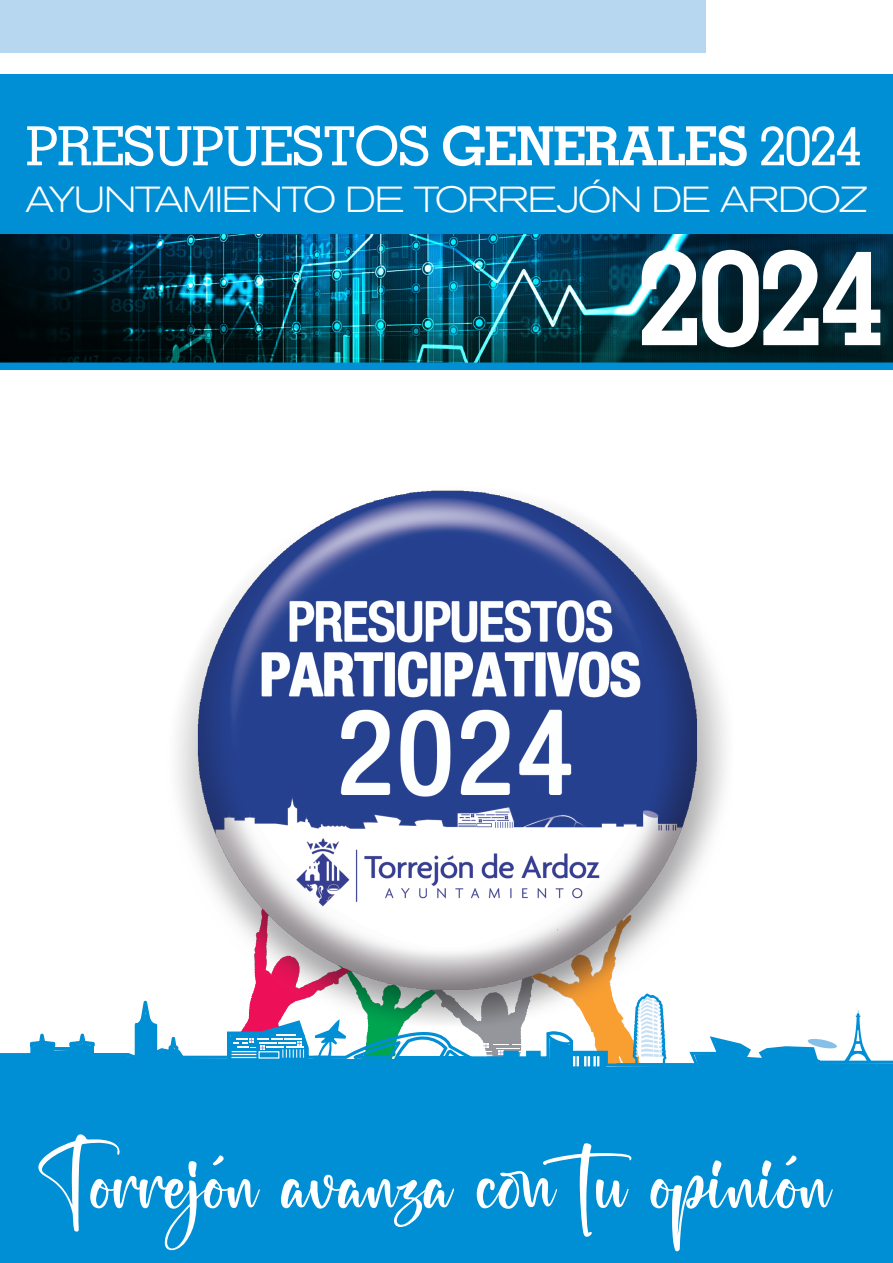
<style>
.page{position:relative;width:893px;height:1263px;background:#fff}
.page>*{position:absolute;margin:0;border:0;box-sizing:border-box;transform-origin:0 0}
.t1{font:700 132px "Memphis LT Std";color:#fff}
.t2{font:95.4px "Happy Christiana";color:#fff}
.t3{font:500 54px "Memphis LT Std";letter-spacing:-.03em;color:#fff}
.t4{font:300 expanded 36px "Akzidenz Grotesk BQ";letter-spacing:-.03em;color:#fff}
.s1{font-weight:700}
</style>
<div class="page">
<img style="left:177px;top:490px;width:549px;height:502px">
<div style="left:0;top:0;width:706px;height:52px;background:#b7d7f0"></div>
<img style="left:0;top:234px;width:893px;height:128px">
<div style="left:0;top:74px;width:893px;height:160px;background:#008ed4"></div>
<div style="left:0;top:362px;width:893px;height:8px;background:#008ed4"></div>
<div style="left:0;top:1068px;width:893px;height:195px;background:#008ed4"></div>
<svg style="left:0;top:992px;width:893px;height:76px"></svg>
<p class="t3" style="left:26px;top:113px;width:838px">PRESUPUESTOS <span class="s1">GENERALES</span> 2024</p>
<p class="t4" style="left:26px;top:179px;width:843px">AYUNTAMIENTO DE TORREJÓN DE ARDOZ</p>
<p class="t1" style="left:637px;top:215px;width:250px">2024</p>
<p class="t2" style="left:38px;top:1124px;width:795px">Torrejón avanza con tu opinión</p>
</div>
